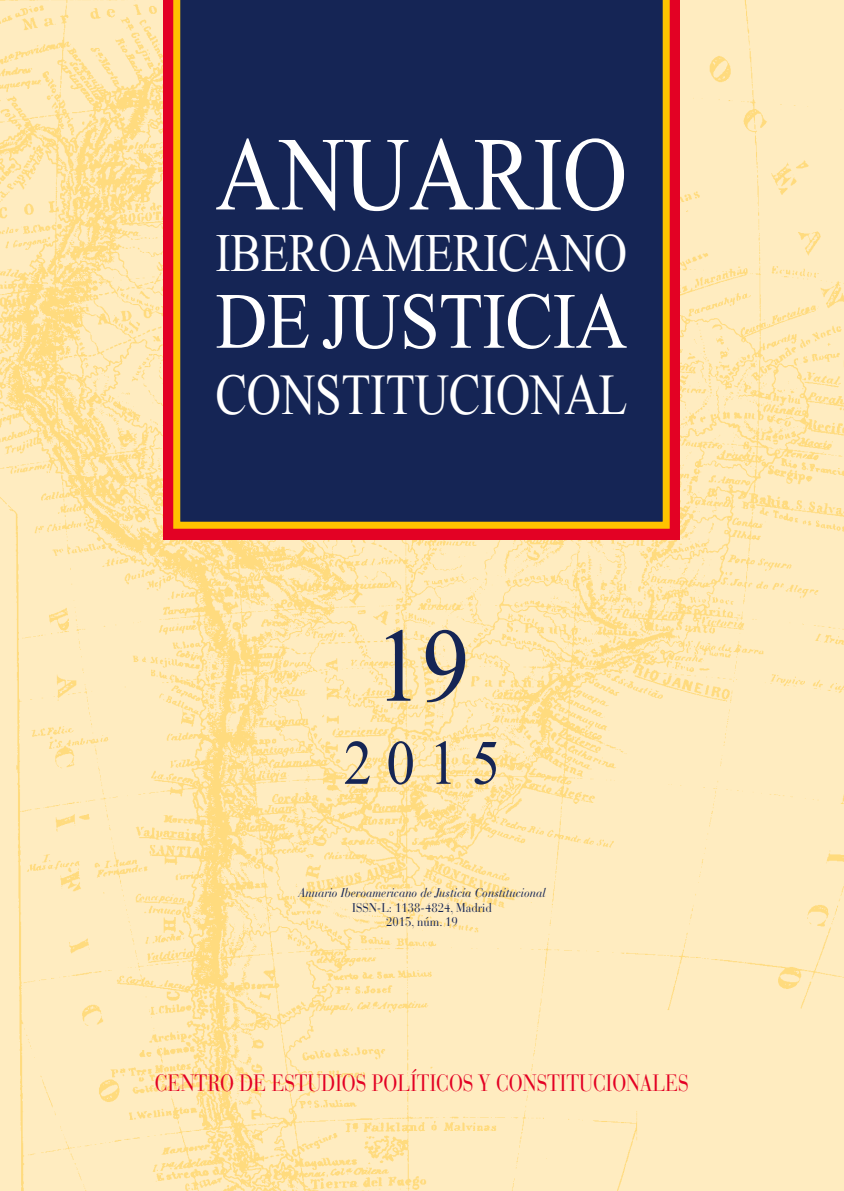
<style>
.page{position:relative;width:844px;height:1191px;background:#fff}
.page>*{position:absolute;margin:0;border:0;box-sizing:border-box;transform-origin:0 0}
.t1{font:104.83px "Times New Roman";letter-spacing:-.005em;color:#fff;scale:.86 1}
.t2{font:104.83px "Times New Roman";color:#152555;scale:.9 1}
.t3{font:79.62px "Times New Roman";letter-spacing:-.01em;color:#fff;scale:.9 1}
.t4{font:63.18px "Times New Roman";color:#152555;scale:.9 1}
.t5{font:57.23px "Times New Roman";letter-spacing:-.005em;color:#fff;scale:.83 1}
.t6{font:53.55px "Times New Roman";letter-spacing:-.005em;color:#fff;scale:.86 1}
.t7{font:23.45px "Bauer Bodoni Std";color:#e30124;scale:.82 1}
.t8{font:italic 12.6px "Bauer Bodoni Std";color:#152555;scale:.9 1}
.t9{font:12.6px "Bauer Bodoni Std";color:#152555;scale:.9 1}
</style>
<div class="page">
<img style="left:0;top:0;width:843px;height:1191px">
<div style="left:163px;top:0;width:516px;height:539px;background:#e30124"></div>
<div style="left:173px;top:0;width:496px;height:529px;background:#152555"></div>
<p class="t1" style="left:215px;top:104px;width:480px">ANUARIO</p>
<p class="t6" style="left:215px;top:217px;width:480px">IBEROAMERICANO</p>
<p class="t3" style="left:215px;top:267px;width:459px">DE JUSTICIA</p>
<p class="t5" style="left:215px;top:357px;width:498px">CONSTITUCIONAL</p>
<p class="t2" style="left:374px;top:595px;width:106px">19</p>
<p class="t4" style="left:343px;top:720px;width:175px">2 0 1 5</p>
<p class="t8" style="left:298px;top:884px;width:276px">Anuario Iberoamericano de Justicia Constitucional</p>
<p class="t9" style="left:352px;top:899px;width:156px">ISSN-L: 1138-4824, Madrid</p>
<p class="t9" style="left:386px;top:914px;width:81px">2015, núm. 19</p>
<p class="t7" style="left:155px;top:1069px;width:652px">CENTRO DE ESTUDIOS POLÍTICOS Y CONSTITUCIONALES</p>
</div>
